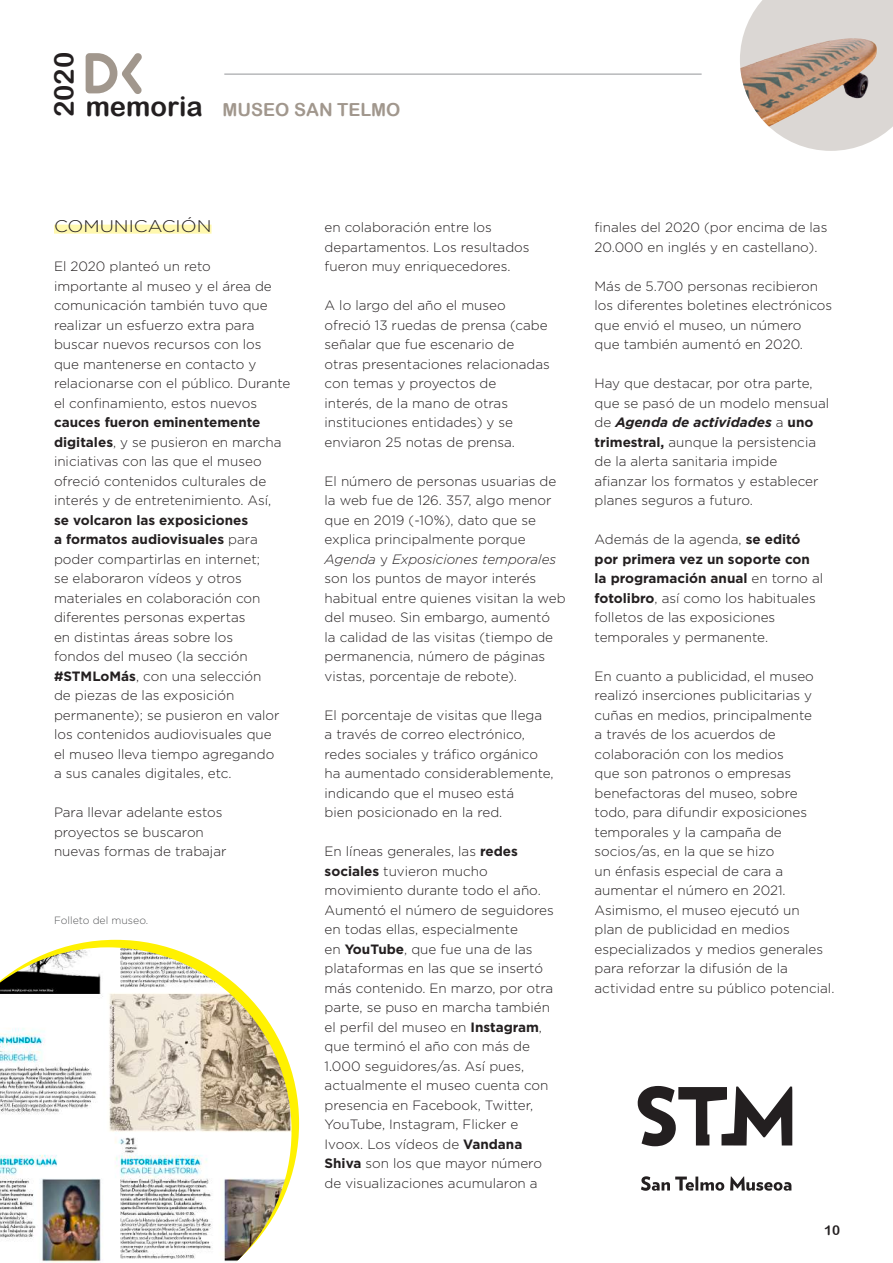
<style>
.page{position:relative;width:893px;height:1263px;background:#fff}
.page>*{position:absolute;margin:0;border:0;box-sizing:border-box;transform-origin:0 0}
.t1{font:27.45px "Arial Rounded MT Bold";color:#231f20}
.t2{font:18px "Arial Rounded MT Bold";color:#a1978d}
.t3{font:300 16.8px "Gotham";color:#231f20;scale:1.11 1}
.t4{font:300 13.5px/19.5px "Gotham";color:#231f20}
.t5{font:13.5px "Arial Rounded MT Bold";color:#231f20}
.t6{font:300 10.5px "Gotham";color:#57585a}
.s1{font-size:27.45px;color:#231f20}
.s2{font-weight:700}
.s3{font-style:italic}
.s4{font-weight:700;font-style:italic}
</style>
<div class="page">
<svg style="left:745px;top:0;width:148px;height:151px"></svg>
<img style="left:740px;top:29px;width:146px;height:99px">
<svg style="left:86px;top:53px;width:56px;height:41px"></svg>
<hr style="left:224px;top:74px;width:478px;height:1px;background:#939598">
<div style="left:54px;top:225px;width:157px;height:9px;background:#fff8ae"></div>
<svg style="left:65px;top:940px;width:234px;height:234px"></svg>
<img style="left:0;top:947px;width:292px;height:316px">
<svg style="left:638px;top:1086px;width:154px;height:105px"></svg>
<h1 class="t1" style="left:48px;top:117px;width:67px;rotate:-90deg">2020</h1>
<h2 class="t2" style="left:86px;top:99px;width:316px"><span class="s1">memoria</span> MUSEO SAN TELMO</h2>
<p class="t3" style="left:54px;top:216px;width:143px">COMUNICACIÓN</p>
<p class="t4" style="left:54px;top:256px;width:238px">El 2020 planteó un reto<br>importante al museo y el área de comunicación también tuvo que realizar un esfuerzo extra para buscar nuevos recursos con los<br>que mantenerse en contacto y relacionarse con el público. Durante el confinamiento, estos nuevos</p>
<p class="t4" style="left:54px;top:412px;width:229px"><span class="s2">cauces fueron eminentemente digitales</span>, y se pusieron en marcha iniciativas con las que el museo ofreció contenidos culturales de interés y de entretenimiento. Así,</p>
<p class="t4" style="left:54px;top:510px;width:227px"><span class="s2">se volcaron las exposiciones<br>a formatos audiovisuales</span> para poder compartirlas en internet;<br>se elaboraron vídeos y otros materiales en colaboración con diferentes personas expertas<br>en distintas áreas sobre los fondos del museo (la sección <span class="s2">#STMLoMás</span>, con una selección de piezas de las exposición permanente); se pusieron en valor los contenidos audiovisuales que el museo lleva tiempo agregando a sus canales digitales, etc.</p>
<p class="t4" style="left:54px;top:802px;width:174px">Para llevar adelante estos proyectos se buscaron nuevas formas de trabajar</p>
<p class="t6" style="left:54px;top:914px;width:96px">Folleto del museo.</p>
<p class="t4" style="left:325px;top:217px;width:207px">en colaboración entre los departamentos. Los resultados fueron muy enriquecedores.</p>
<p class="t4" style="left:325px;top:295px;width:227px">A lo largo del año el museo ofreció 13 ruedas de prensa (cabe señalar que fue escenario de otras presentaciones relacionadas con temas y proyectos de<br>interés, de la mano de otras instituciones entidades) y se enviaron 25 notas de prensa.</p>
<p class="t4" style="left:325px;top:471px;width:243px">El número de personas usuarias de la web fue de 126. 357, algo menor que en 2019 (-10%), dato que se explica principalmente porque<br><span class="s3">Agenda</span> y <span class="s3">Exposiciones temporales </span>son los puntos de mayor interés habitual entre quienes visitan la web del museo. Sin embargo, aumentó<br>la calidad de las visitas (tiempo de permanencia, número de páginas vistas, porcentaje de rebote).</p>
<p class="t4" style="left:325px;top:705px;width:231px">El porcentaje de visitas que llega<br>a través de correo electrónico, redes sociales y tráfico orgánico ha aumentado considerablemente, indicando que el museo está<br>bien posicionado en la red.</p>
<p class="t4" style="left:325px;top:841px;width:231px">En líneas generales, las <span class="s2">redes sociales</span> tuvieron mucho movimiento durante todo el año.<br>Aumentó el número de seguidores en todas ellas, especialmente<br>en <span class="s2">YouTube</span>, que fue una de las plataformas en las que se insertó más contenido. En marzo, por otra parte, se puso en marcha también el perfil del museo en <span class="s2">Instagram</span>, que terminó el año con más de<br>1.000 seguidores/as. Así pues, actualmente el museo cuenta con presencia en Facebook, Twitter,<br>YouTube, Instagram, Flicker e<br>Ivoox. Los vídeos de <span class="s2">Vandana<br>Shiva</span> son los que mayor número de visualizaciones acumularon a</p>
<p class="t4" style="left:595px;top:217px;width:234px">finales del 2020 (por encima de las<br>20.000 en inglés y en castellano).</p>
<p class="t4" style="left:595px;top:276px;width:239px">Más de 5.700 personas recibieron los diferentes boletines electrónicos que envió el museo, un número<br>que también aumentó en 2020.</p>
<p class="t4" style="left:595px;top:373px;width:236px">Hay que destacar, por otra parte, que se pasó de un modelo mensual de <span class="s4">Agenda de actividades</span> a <span class="s2">uno trimestral,</span> aunque la persistencia de la alerta sanitaria impide afianzar los formatos y establecer planes seguros a futuro.</p>
<p class="t4" style="left:595px;top:529px;width:230px">Además de la agenda, <span class="s2">se editó por primera vez un soporte con la programación anual</span> en torno al <span class="s2">fotolibro</span>, así como los habituales folletos de las exposiciones temporales y permanente.</p>
<p class="t4" style="left:595px;top:666px;width:241px">En cuanto a publicidad, el museo realizó inserciones publicitarias y cuñas en medios, principalmente<br>a través de los acuerdos de colaboración con los medios<br>que son patronos o empresas benefactoras del museo, sobre todo, para difundir exposiciones temporales y la campaña de socios/as, en la que se hizo<br>un énfasis especial de cara a aumentar el número en 2021.<br>Asimismo, el museo ejecutó un<br>plan de publicidad en medios especializados y medios generales para reforzar la difusión de la actividad entre su público potencial.</p>
<p class="t5" style="left:824px;top:1222px;width:18px">10</p>
</div>
